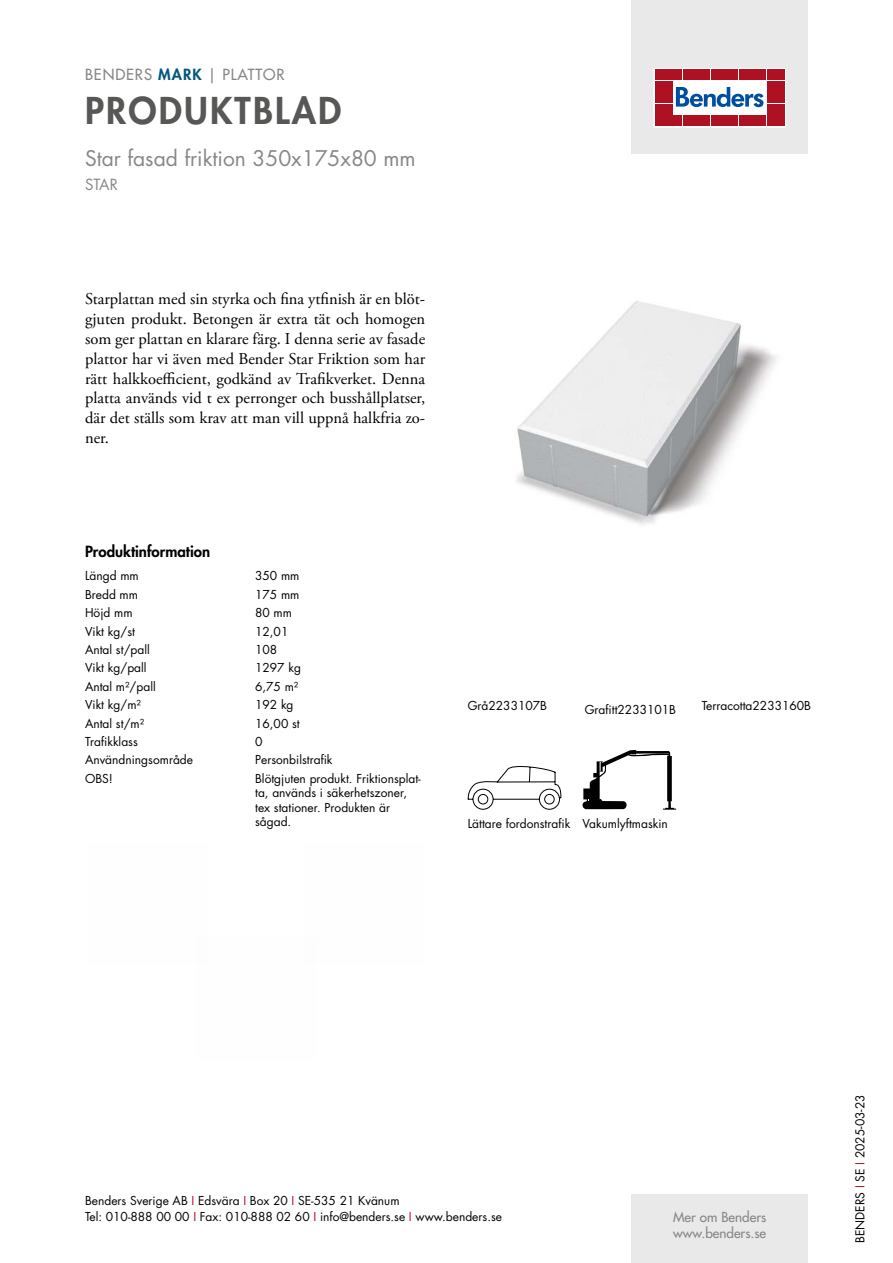
<style>
.page{position:relative;width:893px;height:1263px;background:#fff}
.page>*{position:absolute;margin:0;border:0;box-sizing:border-box;transform-origin:0 0}
.t1{font:800 36px "Futura Std";letter-spacing:.06em;color:#575756}
.t2{font:21px "Futura Std";color:#878787}
.t3{font:16.5px/19.8px "Adobe Garamond Pro";color:#000;text-align:justify}
.t4{font:500 15px "Futura Std";letter-spacing:.06em;color:#878787}
.t5{font:800 15px "Futura Std";color:#000}
.t6{font:15px "Futura Std";color:#878787}
.t7{font:500 13.5px/16.2px "Futura Std";color:#878787}
.t8{font:12px/14.4px "Futura Std";color:#000}
.s1{font-weight:800;color:#00577c}
.s2{color:#ae1122}
</style>
<div class="page">
<div style="left:631px;top:0;width:177px;height:153px;background:#e9e9e9"></div>
<div style="left:631px;top:1195px;width:177px;height:68px;background:#e9e9e9"></div>
<svg style="left:656px;top:70px;width:128px;height:55px;background:#ebc5ca"></svg>
<div style="left:654px;top:68px;width:132px;height:59px;border:1px solid #fff"></div>
<div style="left:655px;top:70px;width:8px;height:10px;background:#ae1122"></div>
<div style="left:664px;top:70px;width:8px;height:10px;background:#ae1122"></div>
<div style="left:655px;top:81px;width:8px;height:10px;background:#ae1122"></div>
<div style="left:664px;top:81px;width:8px;height:10px;background:#ae1122"></div>
<div style="left:655px;top:93px;width:8px;height:10px;background:#ae1122"></div>
<div style="left:664px;top:93px;width:8px;height:10px;background:#ae1122"></div>
<div style="left:655px;top:104px;width:8px;height:11px;background:#ae1122"></div>
<div style="left:664px;top:104px;width:8px;height:11px;background:#ae1122"></div>
<div style="left:655px;top:116px;width:8px;height:10px;background:#ae1122"></div>
<div style="left:664px;top:116px;width:8px;height:10px;background:#ae1122"></div>
<div style="left:674px;top:70px;width:8px;height:10px;background:#ae1122"></div>
<div style="left:683px;top:70px;width:8px;height:10px;background:#ae1122"></div>
<div style="left:692px;top:70px;width:8px;height:10px;background:#ae1122"></div>
<div style="left:702px;top:70px;width:8px;height:10px;background:#ae1122"></div>
<div style="left:711px;top:70px;width:8px;height:10px;background:#ae1122"></div>
<div style="left:720px;top:70px;width:8px;height:10px;background:#ae1122"></div>
<div style="left:730px;top:70px;width:8px;height:10px;background:#ae1122"></div>
<div style="left:739px;top:70px;width:8px;height:10px;background:#ae1122"></div>
<div style="left:748px;top:70px;width:8px;height:10px;background:#ae1122"></div>
<div style="left:758px;top:70px;width:8px;height:10px;background:#ae1122"></div>
<div style="left:674px;top:116px;width:8px;height:10px;background:#ae1122"></div>
<div style="left:683px;top:116px;width:8px;height:10px;background:#ae1122"></div>
<div style="left:692px;top:116px;width:8px;height:10px;background:#ae1122"></div>
<div style="left:702px;top:116px;width:8px;height:10px;background:#ae1122"></div>
<div style="left:711px;top:116px;width:8px;height:10px;background:#ae1122"></div>
<div style="left:720px;top:116px;width:8px;height:10px;background:#ae1122"></div>
<div style="left:730px;top:116px;width:8px;height:10px;background:#ae1122"></div>
<div style="left:739px;top:116px;width:8px;height:10px;background:#ae1122"></div>
<div style="left:748px;top:116px;width:8px;height:10px;background:#ae1122"></div>
<div style="left:758px;top:116px;width:8px;height:10px;background:#ae1122"></div>
<div style="left:767px;top:70px;width:8px;height:10px;background:#ae1122"></div>
<div style="left:776px;top:70px;width:8px;height:10px;background:#ae1122"></div>
<div style="left:767px;top:81px;width:8px;height:10px;background:#ae1122"></div>
<div style="left:776px;top:81px;width:8px;height:10px;background:#ae1122"></div>
<div style="left:767px;top:93px;width:8px;height:10px;background:#ae1122"></div>
<div style="left:776px;top:93px;width:8px;height:10px;background:#ae1122"></div>
<div style="left:767px;top:104px;width:8px;height:11px;background:#ae1122"></div>
<div style="left:776px;top:104px;width:8px;height:11px;background:#ae1122"></div>
<div style="left:767px;top:116px;width:8px;height:10px;background:#ae1122"></div>
<div style="left:776px;top:116px;width:8px;height:10px;background:#ae1122"></div>
<svg style="left:676px;top:87px;width:87px;height:20px;background:#89add2"></svg>
<img style="left:516px;top:301px;width:261px;height:224px">
<svg style="left:468px;top:766px;width:93px;height:44px"></svg>
<svg style="left:583px;top:750px;width:93px;height:60px"></svg>
<p class="t4" style="left:85px;top:65px;width:201px">BENDERS <span class="s1">MARK</span> | PLATTOR</p>
<h1 class="t1" style="left:85px;top:87px;width:258px">PRODUKTBLAD</h1>
<h2 class="t2" style="left:85px;top:144px;width:332px">Star fasad friktion 350x175x80 mm</h2>
<p class="t6" style="left:85px;top:175px;width:34px">STAR</p>
<p class="t3" style="left:85px;top:290px;width:342px">Starplattan med sin styrka och fina ytfinish är en blöt&shy;gjuten produkt. Betongen är extra tät och homogen som ger plattan en klarare färg. I denna serie av fasade plattor har vi även med Bender Star Friktion som har rätt halkkoefficient, godkänd av Trafikverket. Denna platta används vid t ex perronger och busshållplatser, där det ställs som krav att man vill uppnå halkfria zo&shy;ner.</p>
<p class="t5" style="left:85px;top:542px;width:127px">Produktinformation</p>
<p class="t8" style="left:85px;top:569px;width:55px">Längd mm</p>
<p class="t8" style="left:255px;top:569px;width:46px">350 mm</p>
<p class="t8" style="left:85px;top:587px;width:55px">Bredd mm</p>
<p class="t8" style="left:255px;top:587px;width:46px">175 mm</p>
<p class="t8" style="left:85px;top:606px;width:49px">Höjd mm</p>
<p class="t8" style="left:255px;top:606px;width:38px">80 mm</p>
<p class="t8" style="left:85px;top:624px;width:51px">Vikt kg/st</p>
<p class="t8" style="left:255px;top:624px;width:35px">12,01</p>
<p class="t8" style="left:85px;top:642px;width:66px">Antal st/pall</p>
<p class="t8" style="left:255px;top:642px;width:24px">108</p>
<p class="t8" style="left:85px;top:661px;width:63px">Vikt kg/pall</p>
<p class="t8" style="left:255px;top:661px;width:47px">1297 kg</p>
<p class="t8" style="left:85px;top:679px;width:72px">Antal m²/pall</p>
<p class="t8" style="left:255px;top:679px;width:45px">6,75 m²</p>
<p class="t8" style="left:85px;top:698px;width:57px">Vikt kg/m²</p>
<p class="t8" style="left:255px;top:698px;width:40px">192 kg</p>
<p class="t8" style="left:85px;top:716px;width:61px">Antal st/m²</p>
<p class="t8" style="left:255px;top:716px;width:46px">16,00 st</p>
<p class="t8" style="left:85px;top:734px;width:54px">Trafikklass</p>
<p class="t8" style="left:255px;top:734px;width:9px">0</p>
<p class="t8" style="left:85px;top:753px;width:110px">Användningsområde</p>
<p class="t8" style="left:255px;top:753px;width:79px">Personbilstrafik</p>
<p class="t8" style="left:85px;top:771px;width:29px">OBS!</p>
<p class="t8" style="left:255px;top:771px;width:167px">Blötgjuten produkt. Friktionsplat&shy;ta, används i säkerhetszoner, tex stationer. Produkten är sågad.</p>
<p class="t8" style="left:468px;top:698px;width:81px">Grå2233107B</p>
<p class="t8" style="left:585px;top:702px;width:93px">Grafitt2233101B</p>
<p class="t8" style="left:702px;top:698px;width:111px">Terracotta2233160B</p>
<p class="t8" style="left:468px;top:817px;width:202px">Lättare fordonstrafik Vakumlyftmaskin</p>
<p class="t8" style="left:85px;top:1192px;width:418px;line-height:16.5px">Benders Sverige AB <span class="s2">I</span> Edsvära <span class="s2">I</span> Box 20 <span class="s2">I</span> SE-535 21 Kvänum<br>Tel: 010-888 00 00 <span class="s2">I</span> Fax: 010-888 02 60 <span class="s2">I</span> info@benders.se <span class="s2">I</span> www.benders.se</p>
<p class="t7" style="left:673px;top:1209px;width:95px">Mer om Benders www.benders.se</p>
<p class="t8" style="left:853px;top:1243px;width:150px;rotate:-90deg">BENDERS <span class="s2">I</span> SE <span class="s2">I</span> 2025-03-23</p>
</div>
